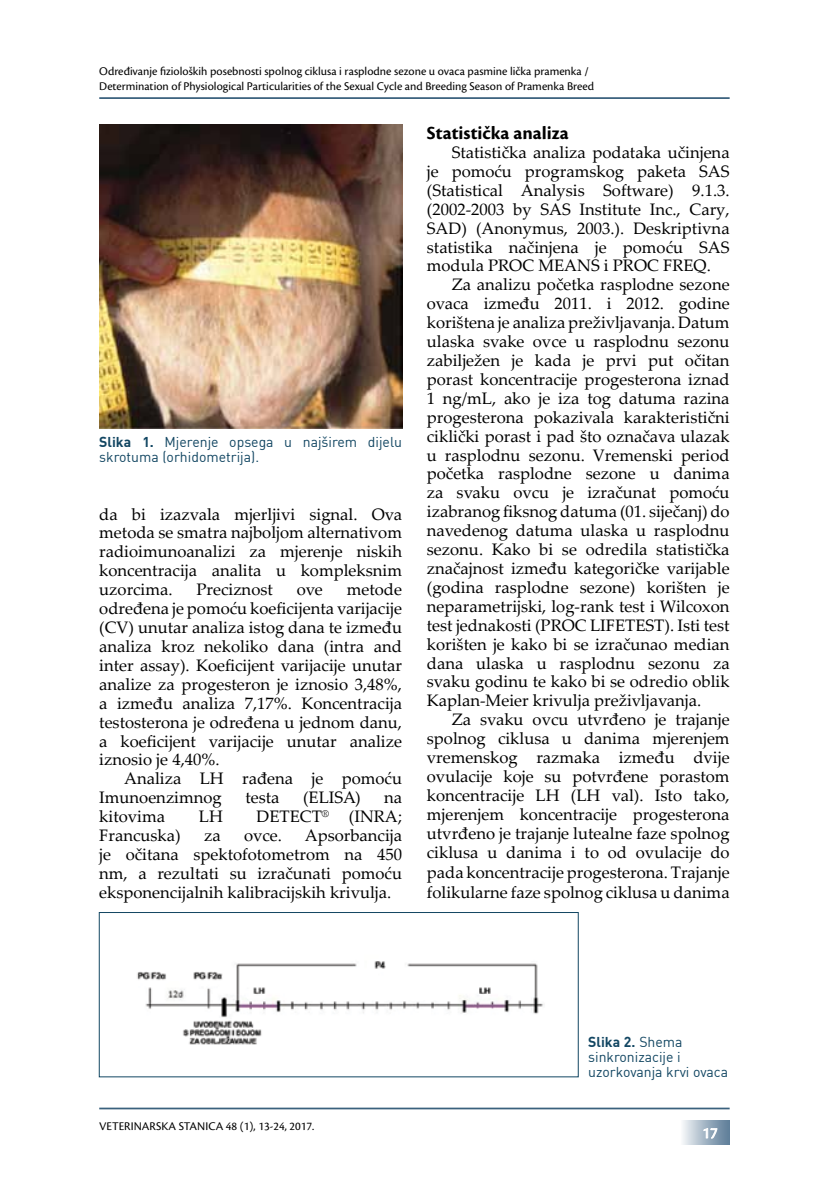
<style>
.page{position:relative;width:819px;height:1191px;background:#fff}
.page>*{position:absolute;margin:0;border:0;box-sizing:border-box;transform-origin:0 0}
.t1{font:700 19.25px "Cronos Pro";letter-spacing:.005em;color:#000}
.t2{font:16.62px/18.9px "Palatino Linotype";color:#000;text-align:justify}
.t3{font:14px/14.9px "DIN";color:#124662}
.t4{font:12.25px/14.7px "Cronos Pro";color:#000}
.s1{font-weight:700}
</style>
<div class="page">
<hr style="left:99px;top:1107px;width:630px;height:2px;background:#3a617d">
<hr style="left:99px;top:97px;width:630px;height:2px;background:#3a617d">
<div style="left:680px;top:1120px;width:49px;height:25px;background:linear-gradient(to right,#f7f9fa,#597995)"></div>
<svg style="left:703px;top:1127px;width:14px;height:12px"></svg>
<img style="left:99px;top:124px;width:303px;height:305px">
<img style="left:137px;top:961px;width:407px;height:84px">
<div style="left:99px;top:912px;width:479px;height:165px;border:1px solid #124662"></div>
<p class="t4" style="left:99px;top:64px;width:496px">Određivanje fizioloških posebnosti spolnog ciklusa i rasplodne sezone u ovaca pasmine lička pramenka /<br>Determination of Physiological Particularities of the Sexual Cycle and Breeding Season of Pramenka Breed</p>
<p class="t3" style="left:99px;top:434px;width:304px"><span class="s1">Slika 1.</span> Mjerenje opsega u najširem dijelu skrotuma (orhidometrija).</p>
<p class="t2" style="left:99px;top:504px;width:304px">da bi izazvala mjerljivi signal. Ova metoda se smatra najboljom alternativom radioimunoanalizi za mjerenje niskih koncentracija analita u kompleksnim uzorcima.</p>
<p class="t2" style="left:99px;top:579px;width:304px;text-indent:247px">metode određena je pomoću koeficijenta varijacije (CV) unutar analiza istog dana te između analiza kroz nekoliko dana (intra and inter assay). Koeficijent varijacije unutar analize za progesteron je iznosio 3,48%, a između analiza 7,17%. Koncentracija testosterona je određena u jednom danu, a koeficijent varijacije unutar analize iznosio je 4,40%.</p>
<p class="t2" style="left:99px;top:768px;width:304px;text-indent:25px">Analiza LH rađena je pomoću<br>Imunoenzimnog</p>
<p class="t2" style="left:196px;top:579px;width:78px">Preciznost</p>
<p class="t2" style="left:297px;top:579px;width:28px">ove</p>
<p class="t2" style="left:245px;top:787px;width:36px">testa</p>
<p class="t2" style="left:303px;top:787px;width:59px">(ELISA)</p>
<p class="t2" style="left:384px;top:787px;width:19px">na</p>
<p class="t2" style="left:99px;top:806px;width:67px">kitovima</p>
<p class="t2" style="left:199px;top:806px;width:25px">LH</p>
<p class="t2" style="left:256px;top:806px;width:147px">DETECT<sup>®</sup> (INRA;</p>
<p class="t2" style="left:99px;top:825px;width:83px">Francuska)</p>
<p class="t2" style="left:204px;top:825px;width:18px">za</p>
<p class="t2" style="left:244px;top:825px;width:39px">ovce.</p>
<p class="t2" style="left:99px;top:825px;width:304px;text-indent:205px">Apsorbancija je očitana spektofotometrom na 450 nm, a rezultati su izračunati pomoću eksponencijalnih kalibracijskih krivulja.</p>
<p class="t1" style="left:427px;top:122px;width:143px">Statistička analiza</p>
<p class="t2" style="left:427px;top:142px;width:304px;text-indent:25px">Statistička analiza podataka učinjena je pomoću programskog paketa SAS (Statistical Analysis Software) 9.1.3. (2002-2003 by SAS Institute Inc., Cary, SAD) (Anonymus, 2003.). Deskriptivna statistika načinjena je pomoću SAS modula PROC MEANS i PROC FREQ.</p>
<p class="t2" style="left:427px;top:274px;width:304px;text-indent:25px">Za analizu početka rasplodne sezone ovaca između 2011. i 2012. godine korištena je analiza preživljavanja. Datum ulaska svake ovce u rasplodnu sezonu zabilježen je kada je prvi put očitan porast koncentracije progesterona iznad 1 ng/mL, ako je iza tog datuma razina progesterona pokazivala karakteristični ciklički porast i pad što označava ulazak u rasplodnu sezonu. Vremenski period početka rasplodne sezone u danima za svaku ovcu je izračunat pomoću izabranog fiksnog datuma (01. siječanj) do navedenog datuma ulaska u rasplodnu sezonu. Kako bi se odredila statistička značajnost između kategoričke varijable (godina rasplodne sezone) korišten je neparametrijski, log-rank test i Wilcoxon test jednakosti (PROC LIFETEST). Isti test korišten je kako bi se izračunao median dana ulaska u rasplodnu sezonu za svaku godinu te kako bi se odredio oblik Kaplan-Meier krivulja preživljavanja.</p>
<p class="t2" style="left:427px;top:709px;width:304px;text-indent:25px">Za svaku ovcu utvrđeno je trajanje spolnog ciklusa u danima mjerenjem vremenskog razmaka između dvije ovulacije koje su potvrđene porastom koncentracije LH (LH val). Isto tako, mjerenjem koncentracije progesterona utvrđeno je trajanje lutealne faze spolnog ciklusa u danima i to od ovulacije do pada koncentracije progesterona. Trajanje folikularne faze spolnog ciklusa u danima</p>
<p class="t4" style="left:99px;top:1118px;width:216px">VETERINARSKA STANICA 48 (1), 13-24, 2017.</p>
<p class="t3" style="left:588px;top:1034px;width:141px"><span class="s1">Slika 2.</span> Shema sinkronizacije i uzorkovanja krvi ovaca</p>
</div>
